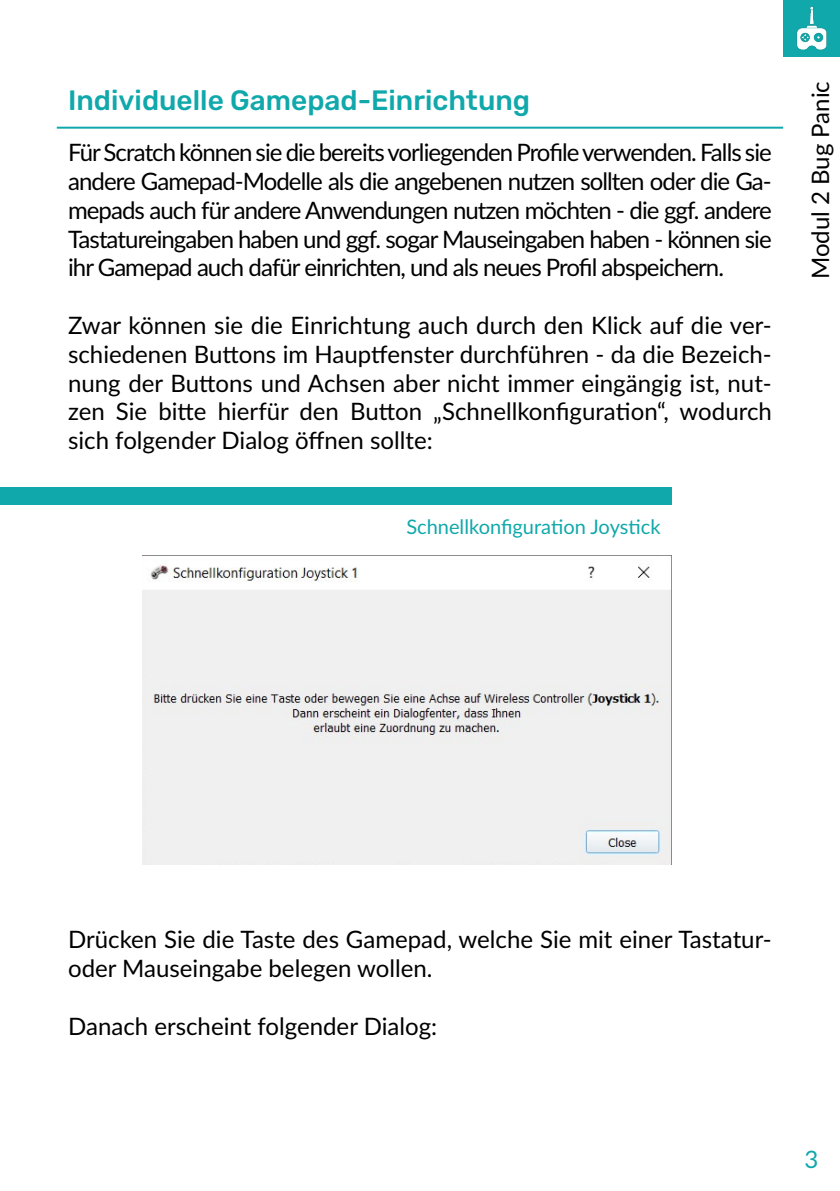
<style>
.page{position:relative;width:840px;height:1191px;background:#fff}
.page>*{position:absolute;margin:0;border:0;box-sizing:border-box;transform-origin:0 0}
.t1{font:500 28px "Rubik";color:#10a8aa}
.t2{font:24px/28.8px "Lato";color:#000;text-align:justify}
.t3{font:24px "Lato";color:#10a8aa}
.t4{font:20px "Lato";color:#10a8aa}
</style>
<div class="page">
<div style="left:782px;top:0;width:57px;height:57px;background:#10a8aa"></div>
<img style="left:796px;top:6px;width:31px;height:44px">
<hr style="left:57px;top:127px;width:725px;height:2px;background:#10a8aa">
<img style="left:142px;top:565px;width:528px;height:299px">
<div style="left:0;top:488px;width:671px;height:17px;background:#10a8aa"></div>
<p class="t1" style="left:68px;top:84px;width:463px">Individuelle Gamepad-Einrichtung</p>
<p class="t2" style="left:68px;top:137px;width:704px">Für Scratch können sie die bereits vorliegenden Profile verwenden. Falls sie andere Gamepad-Modelle als die angebenen nutzen sollten oder die Ga&shy;mepads auch für andere Anwendungen nutzen möchten - die ggf. andere Tastatureingaben haben und ggf. sogar Mauseingaben haben - können sie ihr Gamepad auch dafür einrichten, und als neues Profil abspeichern.</p>
<p class="t2" style="left:68px;top:310px;width:704px">Zwar können sie die Einrichtung auch durch den Klick auf die ver&shy;schiedenen Buttons im Hauptfenster durchführen - da die Bezeich&shy;nung der Buttons und Achsen aber nicht immer eingängig ist, nut&shy;zen Sie bitte hierfür den Button „Schnellkonfiguration“, wodurch sich folgender Dialog öffnen sollte:</p>
<p class="t4" style="left:406px;top:512px;width:255px">Schnellkonfiguration Joystick</p>
<p class="t2" style="left:804px;top:279px;width:200px;rotate:-90deg">Modul 2 Bug Panic</p>
<p class="t2" style="left:68px;top:924px;width:704px">Drücken Sie die Taste des Gamepad, welche Sie mit einer Tastatur&shy;oder Mauseingabe belegen wollen.</p>
<p class="t2" style="left:68px;top:1010px;width:370px">Danach erscheint folgender Dialog:</p>
<p class="t3" style="left:804px;top:1142px;width:15px">3</p>
</div>
